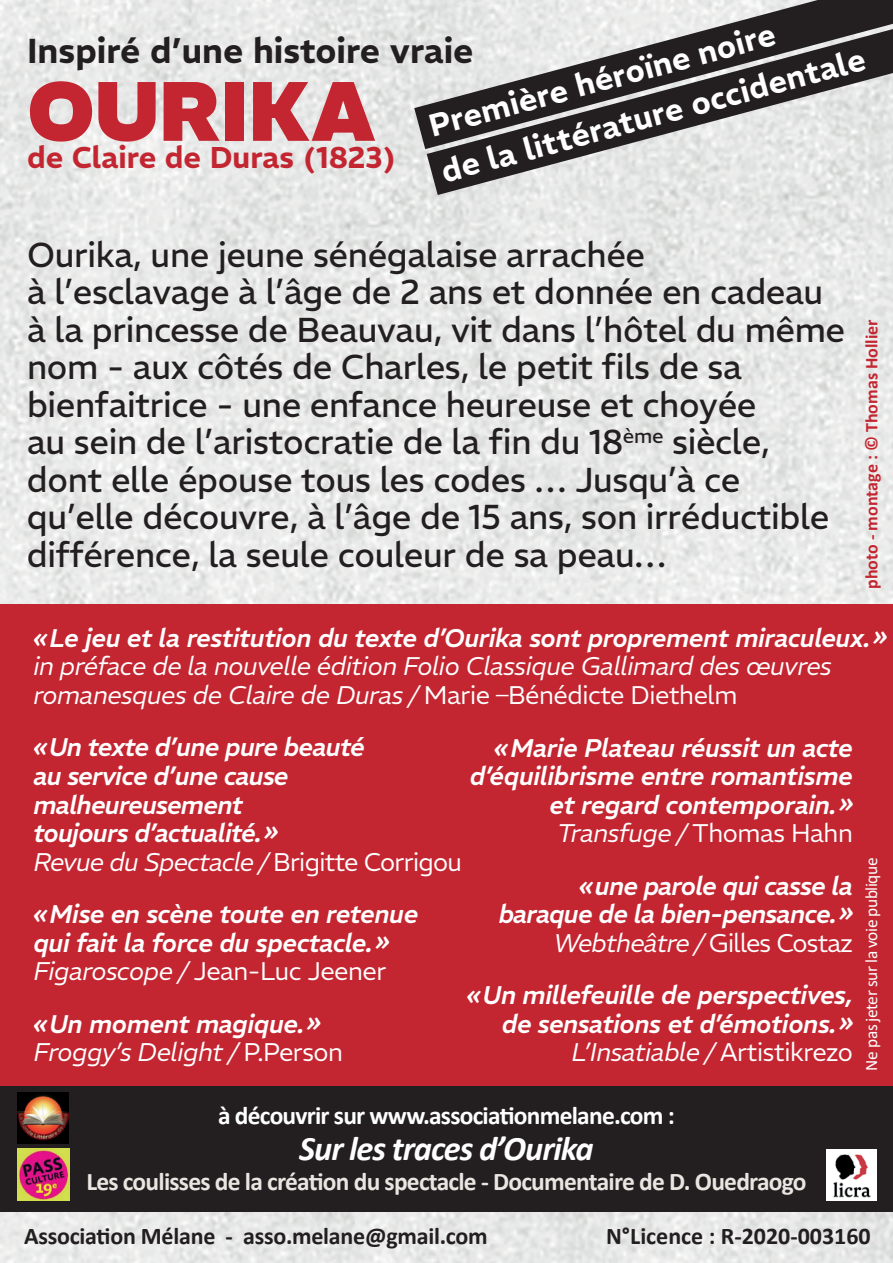
<style>
.page{position:relative;width:893px;height:1263px;background:#fff}
.page>*{position:absolute;margin:0;border:0;box-sizing:border-box;transform-origin:0 0}
.t1{font:900 84px "REM";color:#c32631}
.t2{font:34.5px/37.5px "REM";letter-spacing:-.01em;color:#231f20}
.t3{font:600 34.5px "REM";color:#231f20}
.t4{font:italic 700 34.5px "Calibri";letter-spacing:-.03em;color:#fff}
.t5{font:600 31.5px/47.4px "REM";color:#fff}
.t6{font:600 30px "REM";color:#c32631}
.t7{font:italic 500 25.5px/28.5px "REM";letter-spacing:-.015em;color:#fff}
.t8{font:italic 300 25.5px/28.5px "REM";letter-spacing:-.015em;color:#fff}
.t9{font:700 25.5px "Calibri";letter-spacing:-.03em;color:#e9e5e1}
.t10{font:700 25.5px "Calibri";letter-spacing:-.03em;color:#fff}
.t11{font:700 24px "Calibri";letter-spacing:-.01em;color:#231f20}
.t12{font:700 18px "Calibri";color:#c32631}
.t13{font:17.4px "Calibri";letter-spacing:-.025em;color:#fff}
.s1{font-style:normal}
.s2{font-weight:300}
.s3{font-weight:300;font-style:normal}
</style>
<div class="page">
<img style="left:0;top:0;width:893px;height:1263px">
<div style="left:0;top:604px;width:893px;height:485px;background:#c32631"></div>
<div style="left:0;top:1086px;width:893px;height:125px;background:#231f20"></div>
<img style="left:17px;top:1148px;width:52px;height:52px">
<img style="left:826px;top:1150px;width:51px;height:50px">
<img style="left:17px;top:1093px;width:51px;height:51px">
<svg style="left:414px;top:0;width:479px;height:149px;background:#b4b4b4"></svg>
<svg style="left:427px;top:29px;width:466px;height:166px;background:#8a8888"></svg>
<p class="t5" style="left:423px;top:100px;width:439px;rotate:-15deg">Première héroïne noire<br>de la littérature occidentale</p>
<h2 class="t3" style="left:27px;top:25px;width:448px">Inspiré d’une histoire vraie</h2>
<h1 class="t1" style="left:27px;top:43px;width:351px">OURIKA</h1>
<p class="t6" style="left:27px;top:134px;width:371px">de Claire de Duras (1823)</p>
<p class="t2" style="left:27px;top:233px;width:820px">Ourika, une jeune sénégalaise arrachée<br>à l’esclavage à l’âge de 2 ans et donnée en cadeau à la princesse de Beauvau, vit dans l’hôtel du même nom - aux côtés de Charles, le petit fils de sa bienfaitrice - une enfance heureuse et choyée<br>au sein de l’aristocratie de la fin du 18<sup>ème</sup> siècle, dont elle épouse tous les codes … Jusqu’à ce qu’elle découvre, à l’âge de 15 ans, son irréductible différence, la seule couleur de sa peau…</p>
<p class="t12" style="left:859px;top:589px;width:271px;rotate:-90deg">photo - montage : © Thomas Hollier</p>
<p class="t7" style="left:33px;top:622px;width:855px">«Le jeu et la restitution du texte d’Ourika sont proprement miraculeux.»</p>
<p class="t8" style="left:33px;top:650px;width:800px">in préface de la nouvelle édition Folio Classique Gallimard des œuvres romanesques de Claire de Duras / <span class="s1">Marie –Bénédicte Diethelm</span></p>
<p class="t7" style="left:33px;top:731px;width:430px">«Un texte d’une pure beauté<br>au service d’une cause malheureusement<br>toujours d’actualité.»<br><span class="s2">Revue du Spectacle /</span> <span class="s3">Brigitte Corrigou</span></p>
<p class="t7" style="left:33px;top:898px;width:386px">«Mise en scène toute en retenue qui fait la force du spectacle.»<br><span class="s2">Figaroscope /</span> <span class="s3">Jean-Luc Jeener</span></p>
<p class="t7" style="left:33px;top:1007px;width:311px">«Un moment magique.»<br><span class="s2">Froggy’s Delight /</span> <span class="s3">P.Person</span></p>
<p class="t7" style="left:470px;top:731px;width:385px;text-align:right">«Marie Plateau réussit un acte d’équilibrisme entre romantisme et regard contemporain.»<br><span class="s2">Transfuge /</span> <span class="s3">Thomas Hahn</span></p>
<p class="t7" style="left:499px;top:869px;width:356px;text-align:right">«une parole qui casse la baraque de la bien-pensance.»<br><span class="s2">Webtheâtre /</span> <span class="s3">Gilles Costaz</span></p>
<p class="t7" style="left:467px;top:979px;width:387px;text-align:right">«Un millefeuille de perspectives, de sensations et d’émotions.»<br><span class="s2">L’Insatiable /</span> <span class="s3">Artistikrezo</span></p>
<p class="t13" style="left:859px;top:1070px;width:215px;rotate:-90deg">Ne pas jeter sur la voie publique</p>
<p class="t10" style="left:218px;top:1097px;width:458px">à découvrir sur www.associationmelane.com :</p>
<h2 class="t4" style="left:299px;top:1124px;width:296px">Sur les traces d’Ourika</h2>
<p class="t9" style="left:86px;top:1163px;width:722px">Les coulisses de la création du spectacle - Documentaire de D. Ouedraogo</p>
<p class="t11" style="left:606px;top:1219px;width:266px">N°Licence : R-2020-003160</p>
<p class="t11" style="left:24px;top:1219px;width:465px">Association Mélane - asso.melane@gmail.com</p>
</div>
